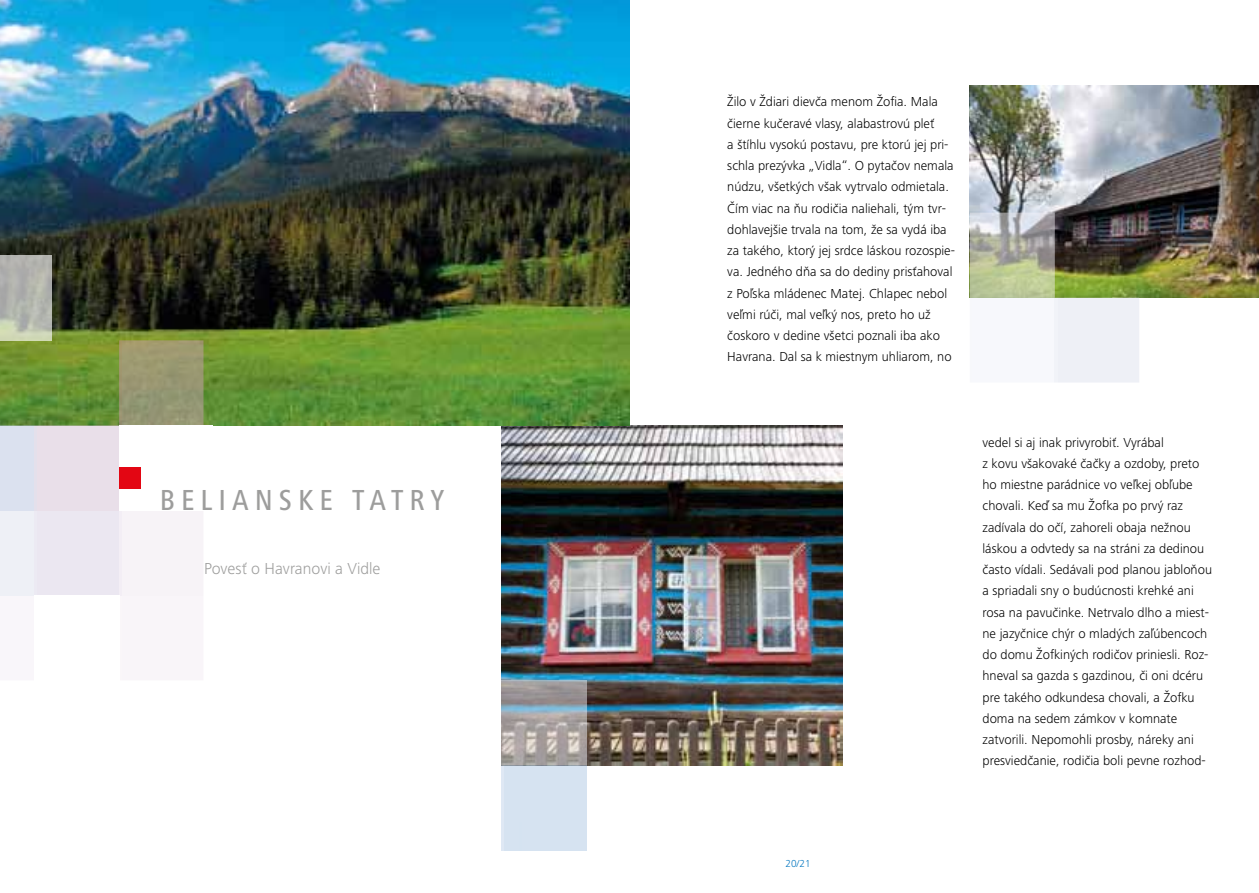
<style>
.page{position:relative;width:1259px;height:893px;background:#fff}
.page>*{position:absolute;margin:0;border:0;box-sizing:border-box;transform-origin:0 0}
.t1{font:500 condensed 30px "Frutiger Next LTCE";letter-spacing:.2em;color:#9d9d9c}
.t2{font:300 16.5px "Frutiger Next LTCE";color:#9d9d9c}
.t3{font:300 13.5px/21.3px "Frutiger Next LTCE";color:#000}
.t4{font:300 10.5px "Frutiger Next LTCE";color:#0075bf}
</style>
<div class="page">
<img style="left:969px;top:85px;width:290px;height:213px">
<img style="left:502px;top:425px;width:340px;height:340px">
<img style="left:969px;top:213px;width:170px;height:169px">
<img style="left:0;top:0;width:629px;height:425px">
<img style="left:502px;top:680px;width:84px;height:170px">
<img style="left:0;top:340px;width:203px;height:256px">
<div style="left:119px;top:425px;width:94px;height:85px;background:#fff"></div>
<div style="left:34px;top:595px;width:85px;height:94px;background:#fff"></div>
<div style="left:119px;top:468px;width:21px;height:21px;background:#e30613"></div>
<svg style="left:0;top:255px;width:51px;height:85px;background:#b5b8ae"></svg>
<h1 class="t1" style="left:160px;top:483px;width:286px">BEL IANSKE TATRY</h1>
<p class="t2" style="left:204px;top:559px;width:178px">Povesť o Havranovi a Vidle</p>
<p class="t3" style="left:727px;top:91px;width:229px">Žilo v Ždiari dievča menom Žofia. Mala čierne kučeravé vlasy, alabastrovú pleť<br>a štíhlu vysokú postavu, pre ktorú jej pri&shy;schla prezývka „Vidla“. O pytačov nemala núdzu, všetkých však vytrvalo odmietala.<br>Čím viac na ňu rodičia naliehali, tým tvr&shy;dohlavejšie trvala na tom, že sa vydá iba za takého, ktorý jej srdce láskou rozospie&shy;va. Jedného dňa sa do dediny prisťahoval z Poľska mládenec Matej. Chlapec nebol veľmi rúči, mal veľký nos, preto ho už čoskoro v dedine všetci poznali iba ako Havrana. Dal sa k miestnym uhliarom, no</p>
<p class="t3" style="left:982px;top:431px;width:231px">vedel si aj inak privyrobiť. Vyrábal<br>z kovu všakovaké čačky a ozdoby, preto ho miestne parádnice vo veľkej obľube chovali. Keď sa mu Žofka po prvý raz zadívala do očí, zahoreli obaja nežnou láskou a odvtedy sa na stráni za dedinou často vídali. Sedávali pod planou jabloňou a spriadali sny o budúcnosti krehké ani rosa na pavučinke. Netrvalo dlho a miest&shy;ne jazyčnice chýr o mladých zaľúbencoch do domu Žofkiných rodičov priniesli. Roz&shy;hneval sa gazda s gazdinou, či oni dcéru pre takého odkundesa chovali, a Žofku doma na sedem zámkov v komnate zatvorili. Nepomohli prosby, náreky ani presviedčanie, rodičia boli pevne rozhod-</p>
<p class="t4" style="left:785px;top:857px;width:27px">20/21</p>
</div>
